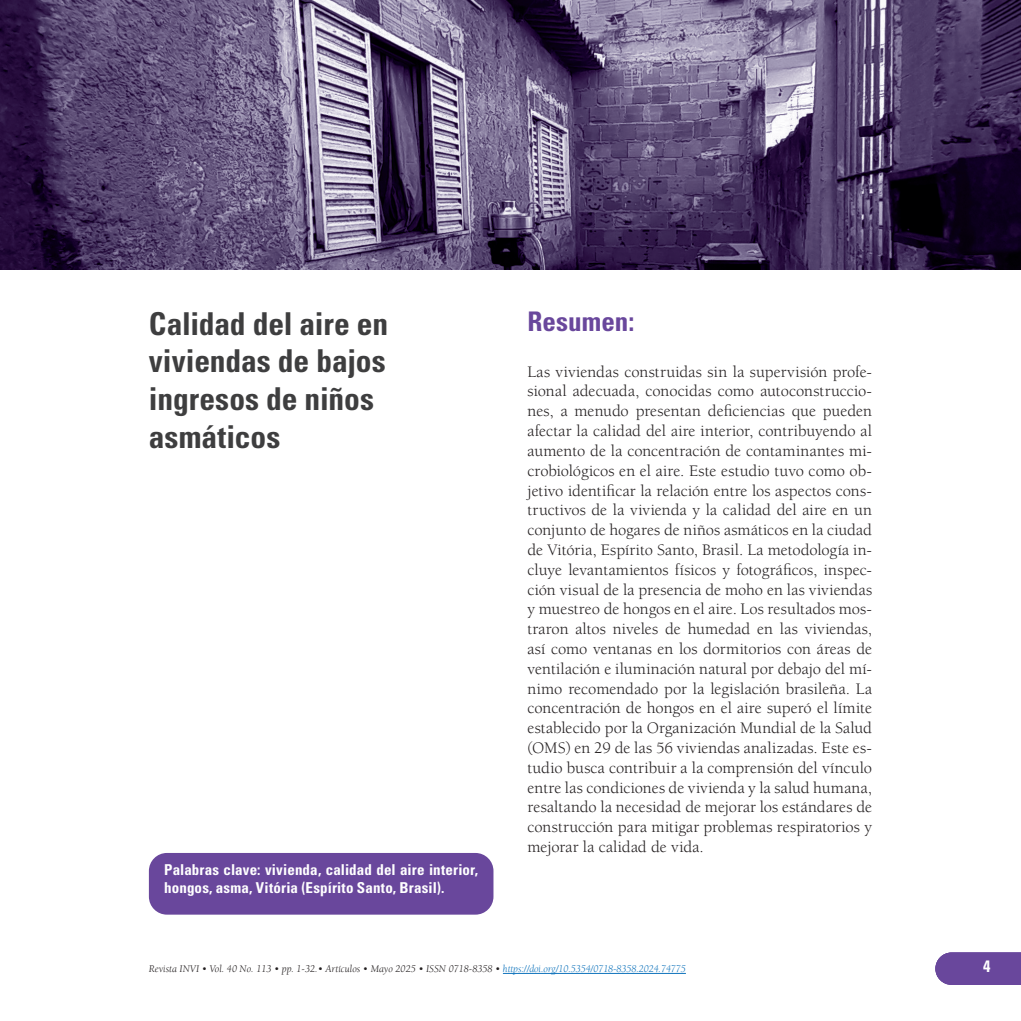
<style>
.page{position:relative;width:1021px;height:1021px;background:#fff}
.page>*{position:absolute;margin:0;border:0;box-sizing:border-box;transform-origin:0 0}
.titulo{font:700 condensed 31.5px/37.8px "Univers LT Std";letter-spacing:-.005em;color:#3e3e3f}
.sub{font:700 condensed 27px "Univers LT Std";color:#69479c}
.txt_esp{font:16.5px/19.8px "Berkeley Std";color:#231f20;text-align:justify}
.t1{font:700 condensed 16.5px "Univers LT Std";color:#fff}
.palabras_claves{font:700 condensed 15px/18px "Univers LT Std";letter-spacing:.01em;color:#fff}
.t2{font:italic 10.5px "Berkeley Std";color:#231f20}
.s1{font-style:inherit}
.s2{color:#1074bc}
</style>
<div class="page">
<img style="left:0;top:0;width:1020px;height:269px">
<hr style="left:503px;top:973px;width:183px;height:1px;background:#1074bc">
<svg style="left:935px;top:952px;width:85px;height:32px;background:#6f4fa0"></svg>
<div style="left:149px;top:853px;width:344px;height:61px;background:#69479c;border-radius:18px"></div>
<p class="titulo" style="left:149px;top:304px;width:241px">Calidad del aire en viviendas de bajos ingresos de niños asmáticos</p>
<p class="sub" style="left:527px;top:305px;width:108px">Resumen:</p>
<p class="txt_esp" style="left:527px;top:362px;width:346px">Las viviendas construidas sin la supervisión profe&shy;sional adecuada, conocidas como autoconstruccio&shy;nes, a menudo presentan deficiencias que pueden afectar la calidad del aire interior, contribuyendo al aumento de la concentración de contaminantes mi&shy;crobiológicos en el aire. Este estudio tuvo como ob&shy;jetivo identificar la relación entre los aspectos cons&shy;tructivos de la vivienda y la calidad del aire en un conjunto de hogares de niños asmáticos en la ciudad de Vitória, Espírito Santo, Brasil. La metodología in&shy;cluye levantamientos físicos y fotográficos, inspec&shy;ción visual de la presencia de moho en las viviendas y muestreo de hongos en el aire. Los resultados mos&shy;traron altos niveles de humedad en las viviendas, así como ventanas en los dormitorios con áreas de ventilación e iluminación natural por debajo del mí&shy;nimo recomendado por la legislación brasileña. La concentración de hongos en el aire superó el límite establecido por la Organización Mundial de la Salud (OMS) en 29 de las 56 viviendas analizadas. Este es&shy;tudio busca contribuir a la comprensión del vínculo entre las condiciones de vivienda y la salud humana, resaltando la necesidad de mejorar los estándares de construcción para mitigar problemas respiratorios y mejorar la calidad de vida.</p>
<p class="palabras_claves" style="left:164px;top:860px;width:315px">Palabras clave: vivienda, calidad del aire interior, hongos, asma, Vitória (Espírito Santo, Brasil).</p>
<p class="t2" style="left:149px;top:963px;width:538px">Revista INVI • Vol. 40 No. 113 • pp. <span class="s1">1-32</span>.• Artículos • Mayo 2025 • ISSN 0718-8358 • <span class="s2">https://doi.org/10.5354/0718-8358.2024.74775</span></p>
<p class="t1" style="left:983px;top:956px;width:9px">4</p>
</div>
